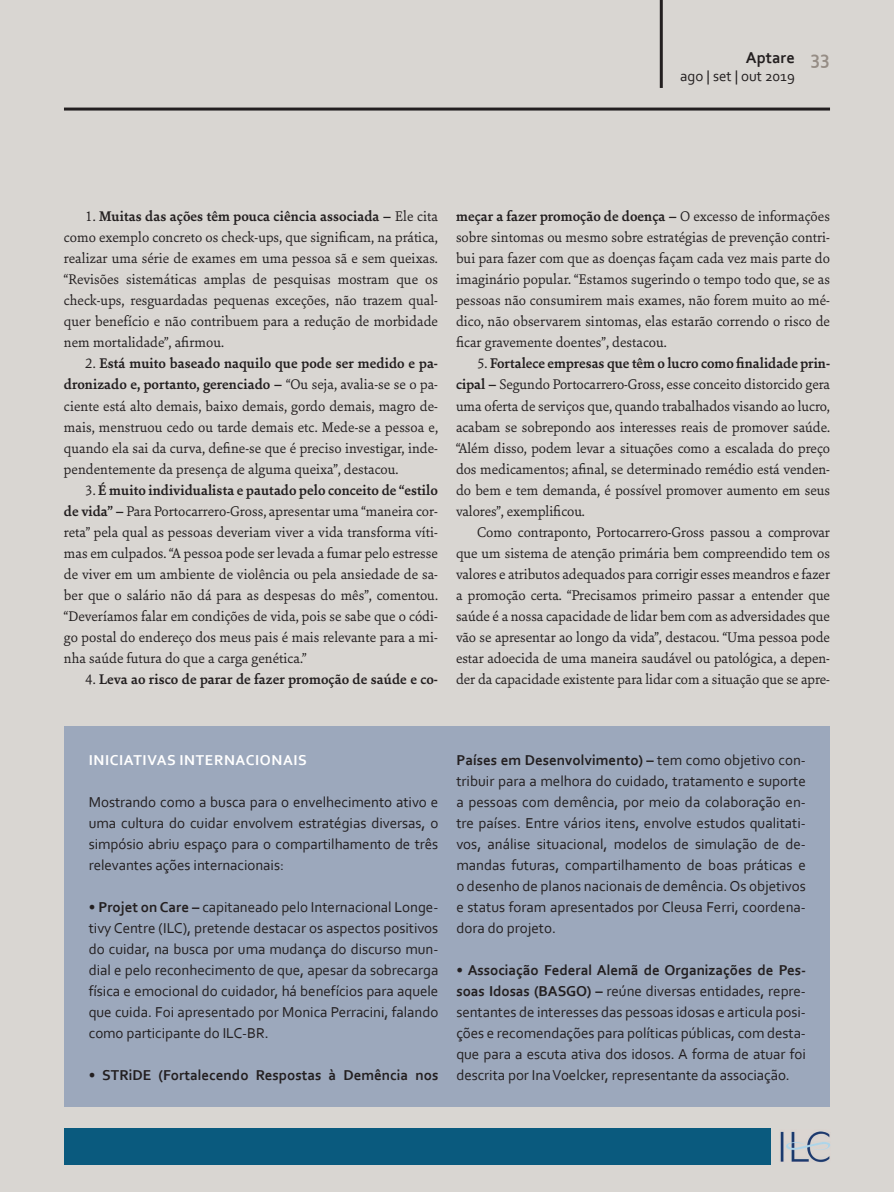
<style>
.page{position:relative;width:894px;height:1192px;background:#fff}
.page>*{position:absolute;margin:0;border:0;box-sizing:border-box;transform-origin:0 0}
.t1{font:700 19.5px "Corbel";color:#968d85}
.t2{font:700 16.5px "Corbel";color:#231f20}
.paragrafo_normal{font:15px/21px "Sina Nova";color:#231f20;text-align:justify}
.paragrafo_pos-intert{font:15px/21px "Corbel";letter-spacing:-.005em;color:#231f20;text-align:justify}
.paragrafo_normal-2{font:700 15px "Sina Nova";color:#231f20}
.paragrafo_pos-intert-2{font:700 15px "Corbel";color:#231f20}
.paragrafo_pos-intert-3{font:700 15px "Corbel";letter-spacing:.04em;color:#fff}
.s1{font-weight:700}
.s2{font-weight:400}
</style>
<div class="page">
<div style="left:0;top:0;width:893px;height:1191px;background:#d9d6d2"></div>
<div style="left:64px;top:1128px;width:706px;height:36px;background:#0a5a7e"></div>
<hr style="left:64px;top:107px;width:765px;height:3px;background:#231f20">
<hr style="left:659px;top:0;width:3px;height:88px;background:#231f20">
<img style="left:780px;top:1131px;width:50px;height:30px">
<div style="left:65px;top:726px;width:764px;height:380px;background:#9ca8bc"></div>
<p class="t2" style="left:745px;top:47px;width:50px">Aptare</p>
<p class="paragrafo_pos-intert" style="left:680px;top:65px;width:116px">ago | set | out 2019</p>
<h1 class="t1" style="left:810px;top:46px;width:21px">33</h1>
<p class="paragrafo_normal" style="left:64px;top:205px;width:375px;text-indent:21px">1. <span class="s1">Muitas das ações têm pouca ciência associada –</span> Ele cita como exemplo concreto os check-ups, que significam, na prática, realizar uma série de exames em uma pessoa sã e sem queixas. “Revisões sistemáticas amplas de pesquisas mostram que os check-ups, resguardadas pequenas exceções, não trazem qual&shy;quer benefício e não contribuem para a redução de morbidade nem mortalidade”, afirmou.</p>
<p class="paragrafo_normal" style="left:64px;top:352px;width:375px;text-indent:21px">2. <span class="s1">Está muito baseado naquilo que pode ser medido e pa&shy;dronizado e, portanto, gerenciado –</span> “Ou seja, avalia-se se o pa&shy;ciente está alto demais, baixo demais, gordo demais, magro de&shy;mais, menstruou cedo ou tarde demais etc. Mede-se a pessoa e, quando ela sai da curva, define-se que é preciso investigar, inde&shy;pendentemente da presença de alguma queixa”, destacou.</p>
<p class="paragrafo_normal" style="left:64px;top:478px;width:375px;text-indent:21px">3. <span class="s1">É muito individualista e pautado pelo conceito de “estilo de vida” –</span> Para Portocarrero-Gross, apresentar uma “maneira cor&shy;reta” pela qual as pessoas deveriam viver a vida transforma víti&shy;mas em culpados. “A pessoa pode ser levada a fumar pelo estresse de viver em um ambiente de violência ou pela ansiedade de sa&shy;ber que o salário não dá para as despesas do mês”, comentou. “Deveríamos falar em condições de vida, pois se sabe que o códi&shy;go postal do endereço dos meus pais é mais relevante para a mi&shy;nha saúde futura do que a carga genética.”</p>
<p class="paragrafo_normal-2" style="left:85px;top:669px;width:354px"><span class="s2">4.</span> Leva ao risco de parar de fazer promoção de saúde e co-</p>
<p class="paragrafo_normal" style="left:456px;top:205px;width:375px"><span class="s1">meçar a fazer promoção de doença –</span> O excesso de informações sobre sintomas ou mesmo sobre estratégias de prevenção contri&shy;bui para fazer com que as doenças façam cada vez mais parte do imaginário popular. “Estamos sugerindo o tempo todo que, se as pessoas não consumirem mais exames, não forem muito ao mé&shy;dico, não observarem sintomas, elas estarão correndo o risco de ficar gravemente doentes”, destacou.</p>
<p class="paragrafo_normal" style="left:456px;top:352px;width:375px;text-indent:21px">5. <span class="s1">Fortalece empresas que têm o lucro como finalidade prin&shy;cipal –</span> Segundo Portocarrero-Gross, esse conceito distorcido gera uma oferta de serviços que, quando trabalhados visando ao lucro, acabam se sobrepondo aos interesses reais de promover saúde. “Além disso, podem levar a situações como a escalada do preço dos medicamentos; afinal, se determinado remédio está venden&shy;do bem e tem demanda, é possível promover aumento em seus valores”, exemplificou.</p>
<p class="paragrafo_normal" style="left:456px;top:520px;width:375px;text-indent:21px">Como contraponto, Portocarrero-Gross passou a comprovar que um sistema de atenção primária bem compreendido tem os valores e atributos adequados para corrigir esses meandros e fazer a promoção certa. “Precisamos primeiro passar a entender que saúde é a nossa capacidade de lidar bem com as adversidades que vão se apresentar ao longo da vida”, destacou. “Uma pessoa pode estar adoecida de uma maneira saudável ou patológica, a depen&shy;der da capacidade existente para lidar com a situação que se apre-</p>
<p class="paragrafo_pos-intert-3" style="left:89px;top:750px;width:219px">INICIATIVAS INTERNACIONAIS</p>
<p class="paragrafo_pos-intert" style="left:89px;top:791px;width:351px">Mostrando como a busca para o envelhecimento ativo e uma cultura do cuidar envolvem estratégias diversas, o simpósio abriu espaço para o compartilhamento de três relevantes ações internacionais:</p>
<p class="paragrafo_pos-intert" style="left:89px;top:896px;width:351px"><span class="s1">• Projet on Care –</span> capitaneado pelo Internacional Longe&shy;tivy Centre (ILC), pretende destacar os aspectos positivos do cuidar, na busca por uma mudança do discurso mun&shy;dial e pelo reconhecimento de que, apesar da sobrecarga física e emocional do cuidador, há benefícios para aquele que cuida. Foi apresentado por Monica Perracini, falando como participante do ILC-BR.</p>
<p class="paragrafo_pos-intert-2" style="left:89px;top:1065px;width:351px">• STRiDE (Fortalecendo Respostas à Demência nos</p>
<p class="paragrafo_pos-intert" style="left:456px;top:749px;width:351px"><span class="s1">Países em Desenvolvimento) –</span> tem como objetivo con&shy;tribuir para a melhora do cuidado, tratamento e suporte a pessoas com demência, por meio da colaboração en&shy;tre países. Entre vários itens, envolve estudos qualitati&shy;vos, análise situacional, modelos de simulação de de&shy;mandas futuras, compartilhamento de boas práticas e o desenho de planos nacionais de demência. Os objetivos e status foram apresentados por Cleusa Ferri, coordena&shy;dora do projeto.</p>
<p class="paragrafo_pos-intert" style="left:456px;top:959px;width:351px"><span class="s1">• Associação Federal Alemã de Organizações de Pes&shy;soas Idosas (BASGO) –</span> reúne diversas entidades, repre&shy;sentantes de interesses das pessoas idosas e articula posi&shy;ções e recomendações para políticas públicas, com desta&shy;que para a escuta ativa dos idosos. A forma de atuar foi descrita por Ina Voelcker, representante da associação.</p>
</div>
